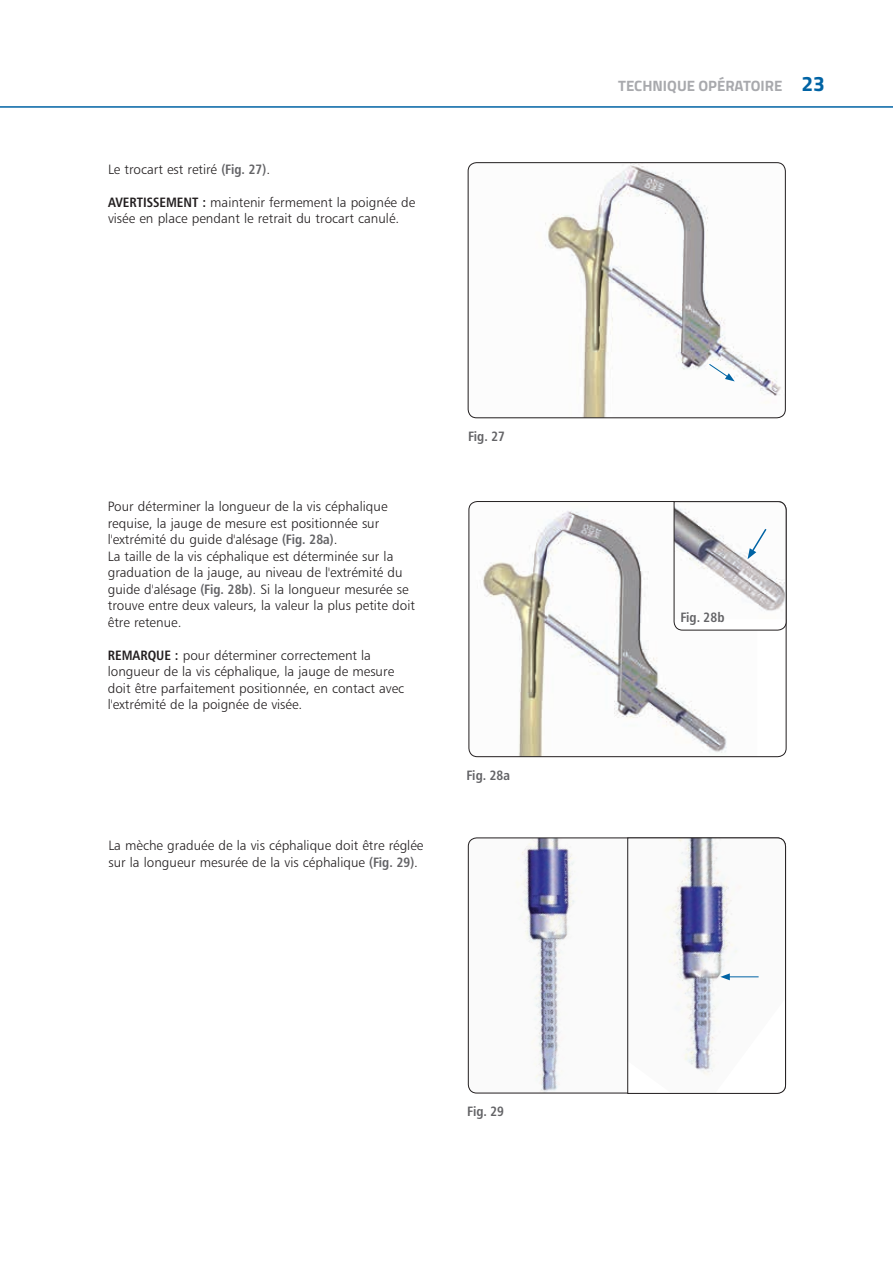
<style>
.page{position:relative;width:893px;height:1263px;background:#fff}
.page>*{position:absolute;margin:0;border:0;box-sizing:border-box;transform-origin:0 0}
.t1{font:700 15px "Titillium";color:#a8a9ad}
.t2{font:13.5px/16.5px "Humanist 777 BT Light B";color:#231f20}
.t3{font:13.5px "Humanist 777 BT Bold Condensed B";color:#636366}
.s1{font-family:"Humanist 777 BT Bold Condensed B";color:#636366}
.s2{font-family:"Humanist 777 BT Bold Condensed B"}
.s3{font-size:21px;color:#0063a4}
</style>
<div class="page">
<hr style="left:0;top:106px;width:893px;height:2px;background:#0063a4">
<img style="left:468px;top:163px;width:317px;height:255px">
<div style="left:468px;top:162px;width:318px;height:256px;border:1px solid #231f20;border-radius:9px"></div>
<img style="left:468px;top:838px;width:114px;height:255px">
<svg style="left:627px;top:837px;width:159px;height:257px"></svg>
<img style="left:469px;top:503px;width:258px;height:254px">
<div style="left:468px;top:501px;width:318px;height:256px;border:1px solid #231f20;border-radius:9px"></div>
<svg style="left:673px;top:501px;width:114px;height:130px"></svg>
<svg style="left:708px;top:363px;width:27px;height:18px"></svg>
<p class="t2" style="left:108px;top:161px;width:164px">Le trocart est retiré <span class="s1">(Fig. 27)</span>.</p>
<p class="t2" style="left:108px;top:194px;width:309px"><span class="s2">AVERTISSEMENT :</span> maintenir fermement la poignée de visée en place pendant le retrait du trocart canulé.</p>
<p class="t2" style="left:108px;top:498px;width:309px">Pour déterminer la longueur de la vis céphalique requise, la jauge de mesure est positionnée sur l'extrémité du guide d'alésage <span class="s1">(Fig. 28a)</span>.<br>La taille de la vis céphalique est déterminée sur la graduation de la jauge, au niveau de l'extrémité du guide d'alésage <span class="s1">(Fig. 28b)</span>. Si la longueur mesurée se trouve entre deux valeurs, la valeur la plus petite doit être retenue.</p>
<p class="t2" style="left:108px;top:647px;width:298px"><span class="s2">REMARQUE :</span> pour déterminer correctement la longueur de la vis céphalique, la jauge de mesure doit être parfaitement positionnée, en contact avec l'extrémité de la poignée de visée.</p>
<p class="t2" style="left:108px;top:837px;width:316px">La mèche graduée de la vis céphalique doit être réglée sur la longueur mesurée de la vis céphalique <span class="s1">(Fig. 29)</span>.</p>
<p class="t3" style="left:468px;top:428px;width:38px">Fig. 27</p>
<p class="t3" style="left:466px;top:767px;width:45px">Fig. 28a</p>
<p class="t3" style="left:467px;top:1103px;width:38px">Fig. 29</p>
<p class="t1" style="left:618px;top:74px;width:208px">TECHNIQUE OPÉRATOIRE <span class="s3">23</span></p>
<p class="t3" style="left:680px;top:608px;width:46px">Fig. 28b</p>
</div>
